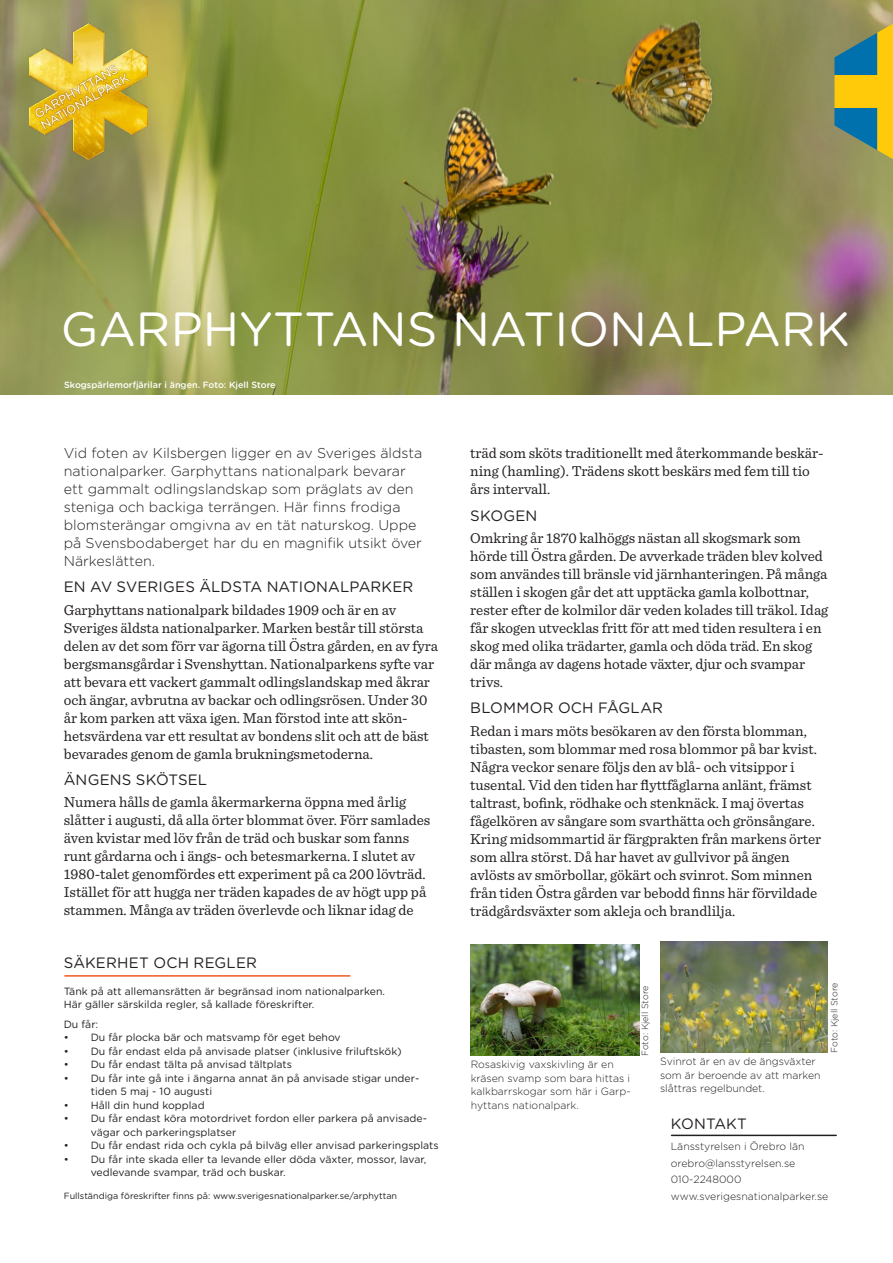
<style>
.page{position:relative;width:893px;height:1263px;background:#fff}
.page>*{position:absolute;margin:0;border:0;box-sizing:border-box;transform-origin:0 0}
.t1{font:48px "Gotham Rounded";color:#fff}
.t2{font:15px/18px "Sentinel";color:#231f20}
.t3{font:15px "Gotham Rounded";letter-spacing:.005em;color:#231f20}
.t4{font:300 14.25px/18px "Gotham Rounded";color:#231f20}
.t5{font:10.5px/13.5px "Gotham Rounded";color:#231f20}
.t6{font:300 10.5px/13.5px "Gotham Rounded";color:#231f20}
.t7{font:9px "Gotham Rounded";color:#231f20}
.t8{font:500 9px "Gotham Rounded";color:#fff}
.t9{font:300 9px "Gotham Rounded";letter-spacing:-.005em;color:#231f20}
</style>
<div class="page">
<img style="left:0;top:0;width:893px;height:394px">
<img style="left:29px;top:23px;width:118px;height:136px">
<svg style="left:834px;top:24px;width:59px;height:135px;background:#919e53"></svg>
<img style="left:471px;top:945px;width:168px;height:110px">
<img style="left:661px;top:942px;width:167px;height:110px">
<hr style="left:671px;top:1134px;width:165px;height:2px;background:#231f20">
<hr style="left:65px;top:975px;width:285px;height:2px;background:#f15921">
<h1 class="t1" style="left:61px;top:296px;width:791px">GARPHYTTANS NATIONALPARK</h1>
<p class="t8" style="left:64px;top:378px;width:213px">Skogspärlemorfjärilar i ängen. Foto: Kjell Store</p>
<p class="t4" style="left:64px;top:443px;width:360px">Vid foten av Kilsbergen ligger en av Sveriges äldsta nationalparker. Garphyttans nationalpark bevarar ett gammalt odlingslandskap som präglats av den steniga och backiga terrängen. Här finns frodiga blomsterängar omgivna av en tät naturskog. Uppe på Svensbodaberget har du en magnifik utsikt över Närkeslätten.</p>
<p class="t3" style="left:64px;top:577px;width:351px">EN AV SVERIGES ÄLDSTA NATIONALPARKER</p>
<p class="t2" style="left:64px;top:600px;width:376px">Garphyttans nationalpark bildades 1909 och är en av Sveriges äldsta nationalparker. Marken består till största delen av det som förr var ägorna till Östra gården, en av fyra bergsmansgårdar i Svenshyttan. Nationalparkens syfte var att bevara ett vackert gammalt odlingslandskap med åkrar och ängar, avbrutna av backar och odlingsrösen. Under 30 år kom parken att växa igen. Man förstod inte att skön&shy;hetsvärdena var ett resultat av bondens slit och att de bäst bevarades genom de gamla brukningsmetoderna.</p>
<p class="t3" style="left:64px;top:770px;width:145px">ÄNGENS SKÖTSEL</p>
<p class="t2" style="left:64px;top:792px;width:368px">Numera hålls de gamla åkermarkerna öppna med årlig slåtter i augusti, då alla örter blommat över. Förr samlades även kvistar med löv från de träd och buskar som fanns runt gårdarna och i ängs- och betesmarkerna. I slutet av 1980-talet genomfördes ett experiment på ca 200 lövträd.<br>Istället för att hugga ner träden kapades de av högt upp på stammen. Många av träden överlevde och liknar idag de</p>
<p class="t3" style="left:64px;top:953px;width:195px">SÄKERHET OCH REGLER</p>
<p class="t5" style="left:64px;top:984px;width:323px">Tänk på att allemansrätten är begränsad inom nationalparken.<br>Här gäller särskilda regler, så kallade föreskrifter.</p>
<p class="t5" style="left:64px;top:1017px;width:36px">Du får:</p>
<p class="t5" style="left:64px;top:1030px;width:278px">• Du får plocka bär och matsvamp för eget behov</p>
<p class="t5" style="left:64px;top:1044px;width:340px">• Du får endast elda på anvisade platser (inklusive friluftskök)</p>
<p class="t5" style="left:64px;top:1057px;width:230px">• Du får endast tälta på anvisad tältplats</p>
<p class="t5" style="left:91px;top:1071px;width:330px;text-indent:-27px">• Du får inte gå inte i ängarna annat än på anvisade stigar under&shy;tiden 5 maj - 10 augusti</p>
<p class="t5" style="left:64px;top:1098px;width:142px">• Håll din hund kopplad</p>
<p class="t5" style="left:91px;top:1111px;width:338px;text-indent:-27px">• Du får endast köra motordrivet fordon eller parkera på anvisade&shy;vägar och parkeringsplatser</p>
<p class="t5" style="left:64px;top:1138px;width:376px">• Du får endast rida och cykla på bilväg eller anvisad parkeringsplats</p>
<p class="t5" style="left:91px;top:1152px;width:337px;text-indent:-27px">• Du får inte skada eller ta levande eller döda växter, mossor, lavar, vedlevande svampar, träd och buskar.</p>
<p class="t7" style="left:64px;top:1189px;width:335px">Fullständiga föreskrifter finns på: www.sverigesnationalparker.se/arphyttan</p>
<p class="t2" style="left:470px;top:443px;width:355px">träd som sköts traditionellt med återkommande beskär&shy;ning (hamling). Trädens skott beskärs med fem till tio års intervall.</p>
<p class="t3" style="left:470px;top:505px;width:69px">SKOGEN</p>
<p class="t2" style="left:470px;top:528px;width:359px">Omkring år 1870 kalhöggs nästan all skogsmark som hörde till Östra gården. De avverkade träden blev kolved som användes till bränsle vid järnhanteringen. På många ställen i skogen går det att upptäcka gamla kolbottnar, rester efter de kolmilor där veden kolades till träkol. Idag får skogen utvecklas fritt för att med tiden resultera i en skog med olika trädarter, gamla och döda träd. En skog där många av dagens hotade växter, djur och svampar trivs.</p>
<p class="t3" style="left:470px;top:698px;width:194px">BLOMMOR OCH FÅGLAR</p>
<p class="t2" style="left:470px;top:721px;width:353px">Redan i mars möts besökaren av den första blomman, tibasten, som blommar med rosa blommor på bar kvist.<br>Några veckor senare följs den av blå- och vitsippor i tusental. Vid den tiden har flyttfåglarna anlänt, främst taltrast, bofink, rödhake och stenknäck. I maj övertas fågelkören av sångare som svarthätta och grönsångare.<br>Kring midsommartid är färgprakten från markens örter som allra störst. Då har havet av gullvivor på ängen avlösts av smörbollar, gökärt och svinrot. Som minnen från tiden Östra gården var bebodd finns här förvildade trädgårdsväxter som akleja och brandlilja.</p>
<p class="t6" style="left:471px;top:1057px;width:161px">Rosaskivig vaxskivling är en kräsen svamp som bara hittas i kalkbarrskogar som här i Garp&shy;hyttans nationalpark.</p>
<p class="t9" style="left:639px;top:1056px;width:72px;rotate:-90deg">Foto: Kjell Store</p>
<p class="t6" style="left:660px;top:1054px;width:162px">Svinrot är en av de ängsväxter som är beroende av att marken slåttras regelbundet.</p>
<p class="t9" style="left:828px;top:1053px;width:72px;rotate:-90deg">Foto: Kjell Store</p>
<p class="t3" style="left:671px;top:1114px;width:78px">KONTAKT</p>
<p class="t6" style="left:671px;top:1138px;width:159px;line-height:16.5px">Länsstyrelsen i Örebro län orebro@lansstyrelsen.se<br>010-2248000 www.sverigesnationalparker.se</p>
</div>
